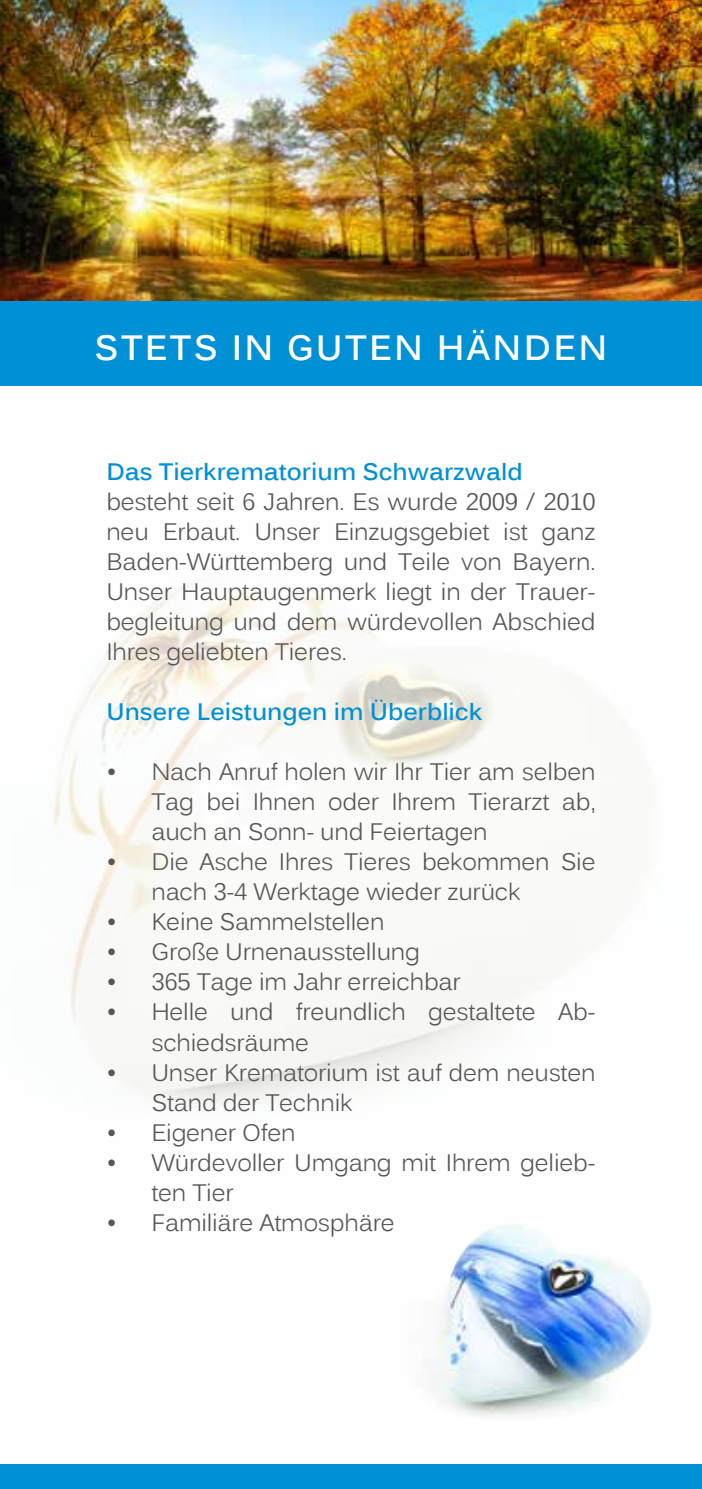
<style>
.page{position:relative;width:702px;height:1489px;background:#fff}
.page>*{position:absolute;margin:0;border:0;box-sizing:border-box;transform-origin:0 0}
.t1{font:700 35px "Kalinga";letter-spacing:.065em;color:#fff}
.t2{font:23.75px/30px "Kalinga";letter-spacing:-.01em;color:#575756}
.t3{font:700 23.75px "Kalinga";color:#0090d6}
</style>
<div class="page">
<img style="left:0;top:0;width:702px;height:1380px">
<img style="left:386px;top:1223px;width:123px;height:154px">
<div style="left:0;top:300px;width:702px;height:85px;background:#0090d6"></div>
<div style="left:0;top:1464px;width:702px;height:24px;background:#0090d6"></div>
<h1 class="t1" style="left:95px;top:325px;width:514px">STETS IN GUTEN HÄNDEN</h1>
<p class="t3" style="left:106px;top:456px;width:418px">Das Tierkrematorium Schwarzwald</p>
<p class="t2" style="left:106px;top:489px;width:491px;text-align:justify">besteht seit 6 Jahren. Es wurde 2009 / 2010 neu Erbaut. Unser Einzugsgebiet ist ganz Baden-Württemberg und Teile von Bayern.<br>Unser Hauptaugenmerk liegt in der Trauer&shy;begleitung und dem würdevollen Abschied Ihres geliebten Tieres.</p>
<p class="t3" style="left:106px;top:696px;width:377px">Unsere Leistungen im Überblick</p>
<p class="t2" style="left:151px;top:759px;width:446px;text-align:justify;text-indent:-45px">• Nach Anruf holen wir Ihr Tier am selben Tag bei Ihnen oder Ihrem Tierarzt ab, auch an Sonn- und Feiertagen</p>
<p class="t2" style="left:151px;top:849px;width:445px;text-indent:-45px">• Die Asche Ihres Tieres bekommen Sie nach 3-4 Werktage wieder zurück</p>
<p class="t2" style="left:106px;top:909px;width:279px">• Keine Sammelstellen</p>
<p class="t2" style="left:106px;top:939px;width:315px">• Große Urnenausstellung</p>
<p class="t2" style="left:106px;top:969px;width:356px">• 365 Tage im Jahr erreichbar</p>
<p class="t2" style="left:151px;top:999px;width:445px;text-indent:-45px">• Helle und freundlich gestaltete Ab&shy;schiedsräume</p>
<p class="t2" style="left:151px;top:1059px;width:446px;text-indent:-45px">• Unser Krematorium ist auf dem neusten<br>Stand der Technik</p>
<p class="t2" style="left:106px;top:1119px;width:191px">• Eigener Ofen</p>
<p class="t2" style="left:151px;top:1149px;width:445px;text-indent:-45px">• Würdevoller Umgang mit Ihrem gelieb&shy;ten Tier</p>
<p class="t2" style="left:106px;top:1209px;width:290px">• Familiäre Atmosphäre</p>
</div>
